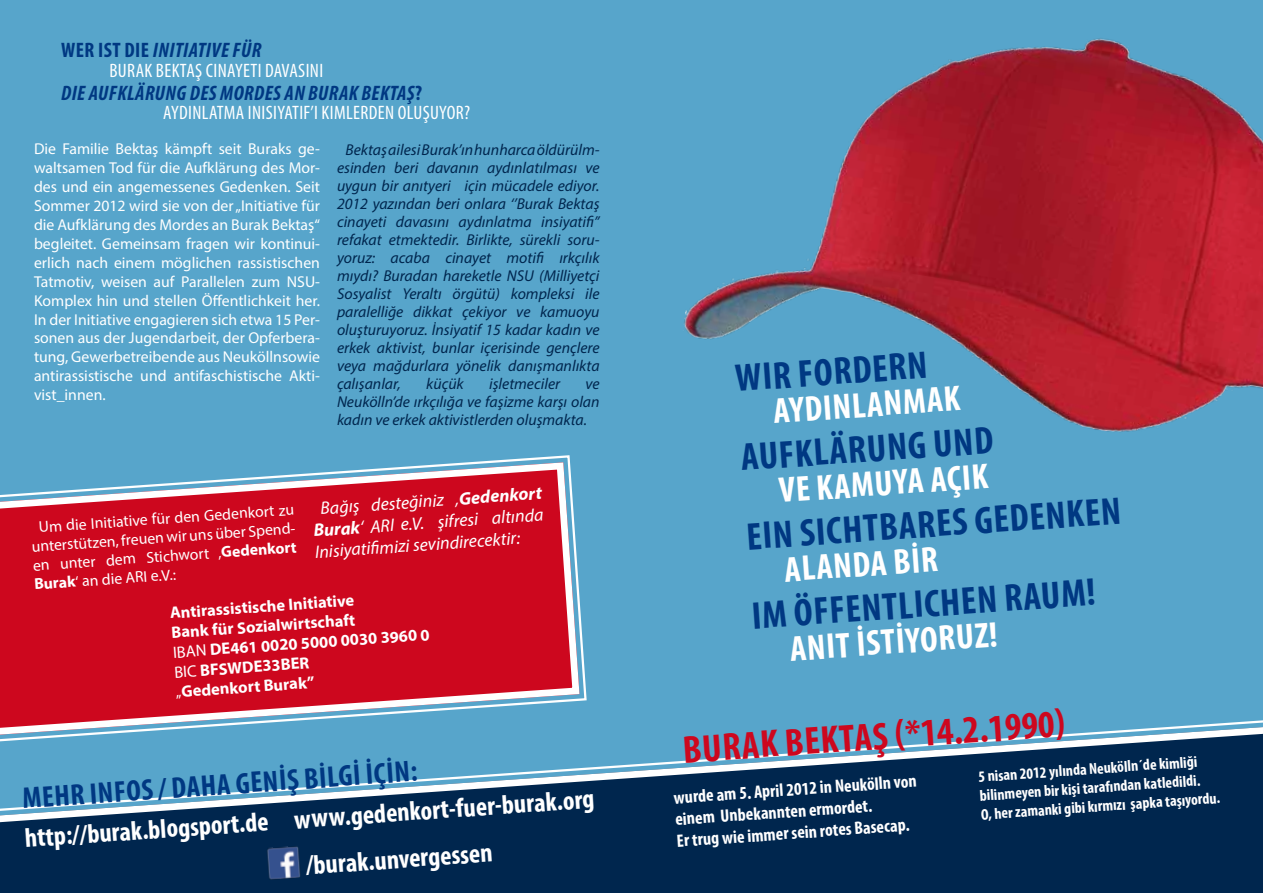
<style>
.page{position:relative;width:1263px;height:893px;background:#fff}
.page>*{position:absolute;margin:0;border:0;box-sizing:border-box;transform-origin:0 0}
.t1{font:700 condensed 39px "Myriad Pro";color:#cd071e}
.t2{font:700 condensed 38.85px/79.3px "Myriad Pro";color:#003882}
.t3{font:700 condensed 36px "Myriad Pro";color:#fff}
.t4{font:700 condensed 30px "Myriad Pro";color:#003882}
.t5{font:700 condensed 27px/46.5px "Myriad Pro";color:#fff}
.t6{font:italic 700 condensed 21px/43.5px "Myriad Pro";letter-spacing:.02em;color:#003882}
.t7{font:condensed 19.5px/42px "Myriad Pro";letter-spacing:.02em;color:#fff}
.t8{font:700 condensed 18px/21.6px "Myriad Pro";color:#fff}
.t9{font:italic 18px/21.6px "Myriad Pro";color:#fff;text-align:justify}
.t10{font:700 16.5px/19.8px "Myriad Pro";color:#fff}
.t11{font:15.75px/18.9px "Myriad Pro";color:#fff;text-align:justify}
.t12{font:italic 15.75px/18px "Myriad Pro";color:#00264e;text-align:justify}
.t13{font:700 condensed 15.75px/18.9px "Myriad Pro";color:#fff}
.s1{font-style:normal}
.s2{font-weight:700}
.s3{font-weight:400}
.s4{font-weight:400;font-size:15.75px}
</style>
<div class="page">
<div style="left:0;top:0;width:1263px;height:709px;background:#57a5cb"></div>
<svg style="left:0;top:713px;width:1263px;height:180px;background:#235075"></svg>
<img style="left:674px;top:0;width:589px;height:477px">
<img style="left:261px;top:845px;width:47px;height:36px">
<div style="left:0;top:454px;width:588px;height:296px;background:#57a5cb"></div>
<svg style="left:0;top:459px;width:583px;height:287px;background:#ba364e"></svg>
<h3 class="t6" style="left:61px;top:27px;width:362px"><span class="s1">WER IST DIE</span> INITIATIVE FÜR<br>DIE AUFKLÄRUNG DES MORDES AN BURAK BEKTAŞ<span class="s1">?</span></h3>
<p class="t7" style="left:163px;top:49px;width:308px;text-indent:-54px">BURAK BEKTAŞ CINAYETI DAVASINI<br>AYDINLATMA INISIYATIF’I KIMLERDEN OLUŞUYOR?</p>
<p class="t11" style="left:34px;top:139px;width:287px">Die Familie Bektaş kämpft seit Buraks ge&shy;waltsamen Tod für die Aufklärung des Mor&shy;des und ein angemessenes Gedenken. Seit Sommer 2012 wird sie von der „Initiative für die Aufklärung des Mordes an Burak Bektaş“ begleitet. Gemeinsam fragen wir kontinui&shy;erlich nach einem möglichen rassistischen Tatmotiv, weisen auf Parallelen zum NSU-Komplex hin und stellen Öffentlichkeit her.<br>In der Initiative engagieren sich etwa 15 Per&shy;sonen aus der Jugendarbeit, der Opferbera&shy;tung, Gewerbetreibende aus Neuköllnsowie antirassistische und antifaschistische Akti&shy;vist_innen.</p>
<p class="t12" style="left:337px;top:140px;width:264px;text-indent:9px">Bektaş ailesi Burak’ın hunharca öldürülm&shy;esinden beri davanın aydınlatılması ve uygun bir anıtyeri için mücadele ediyor.<br>2012 yazından beri onlara ‘’Burak Bektaş cinayeti davasını aydınlatma insiyatifi’’ refakat etmektedir. Birlikte, sürekli soru&shy;yoruz: acaba cinayet motifi ırkçılık mıydı? Buradan hareketle NSU (Milliyetçi Sosyalist Yeraltı örgütü) kompleksi ile paralelliğe dikkat çekiyor ve kamuoyu oluşturuyoruz. İnsiyatif 15 kadar kadın ve erkek aktivist, bunlar içerisinde gençlere veya mağdurlara yönelik danışmanlıkta çalışanlar,</p>
<p class="t12" style="left:426px;top:374px;width:39px">küçük</p>
<p class="t12" style="left:489px;top:374px;width:73px">işletmeciler</p>
<p class="t12" style="left:337px;top:374px;width:264px;text-indent:248px">ve Neukölln’de ırkçılığa ve faşizme karşı olan kadın ve erkek aktivistlerden oluşmakta.</p>
<p class="t11" style="left:30px;top:518px;width:269px;text-align:left;text-indent:9px;rotate:-4deg">Um die Initiative für den Gedenkort zu unterstützen, freuen wir uns über Spend&shy;en unter dem Stichwort ‚<span class="s2">Gedenkort Burak</span>‘ an die ARI e.V.:</p>
<p class="t9" style="left:311px;top:498px;width:232px;text-indent:8px;rotate:-4deg">Bağış desteğiniz ‚<span class="s2">Gedenkort Burak</span>‘ ARI e.V. şifresi altında Inisiyatifi mizi sevindirecektir:</p>
<p class="t10" style="left:169px;top:602px;width:259px;rotate:-4deg">Antirassistische Initiative<br>Bank für Sozialwirtschaft<br><span class="s3">IBAN</span> DE461 0020 5000 0030 3960 0<br><span class="s3">BIC</span> BFSWDE33BER<br><span class="s4">„</span>Gedenkort Burak”</p>
<h3 class="t4" style="left:21px;top:780px;width:397px;rotate:-4deg">ME HR IN FOS / DA HA GEN İŞ BİLGİ İÇİN:</h3>
<h3 class="t5" style="left:301px;top:795px;width:294px;text-indent:-279px;rotate:-4deg">HTTP://BURAK.BLOGSPORT.DE WWW.GEDENKORT-FUER-BURAK.ORG /BURAK.UNVERGESSEN</h3>
<h2 class="t2" style="left:732px;top:338px;width:359px;rotate:-4deg">WIR FORDERN<br>AUFKLÄRUN G UN D<br>EIN SICHTBA RES GE DEN KEN<br>IM ÖFFEN TLICHEN RAU M!</h2>
<h3 class="t3" style="left:772px;top:389px;width:189px;rotate:-4deg">AYDIN LAN MAK</h3>
<h3 class="t3" style="left:777px;top:468px;width:211px;rotate:-4deg">VE KA MUYA AÇIK</h3>
<h3 class="t3" style="left:783px;top:547px;width:155px;rotate:-4deg">ALAN DA BİR</h3>
<h3 class="t3" style="left:788px;top:626px;width:209px;rotate:-4deg">ANI T İSTİYORUZ!</h3>
<h1 class="t1" style="left:681px;top:726px;width:385px;rotate:-4deg">BURAK BEKTAŞ (*14.2.1990)</h1>
<p class="t13" style="left:978px;top:767px;width:241px;rotate:-4deg">5 NISAN 2012 YILINDA NEUKÖLLN´DE KIMLIĞI<br>BILINMEYEN BIRKIŞI TARAFINDAN KATLEDILDI.<br>O, HERZAMANKI GIBI KIRMIZI ŞAPKA TAŞIYORDU.</p>
<p class="t8" style="left:673px;top:786px;width:245px;rotate:-4deg">WURDE AM 5. APRIL2012 IN NEUKÖLLN VON<br>EINEM UNBEKANNTEN ERMORDET.<br>ERTRUG WIE IMMERSEIN ROTES BASECAP.</p>
</div>
